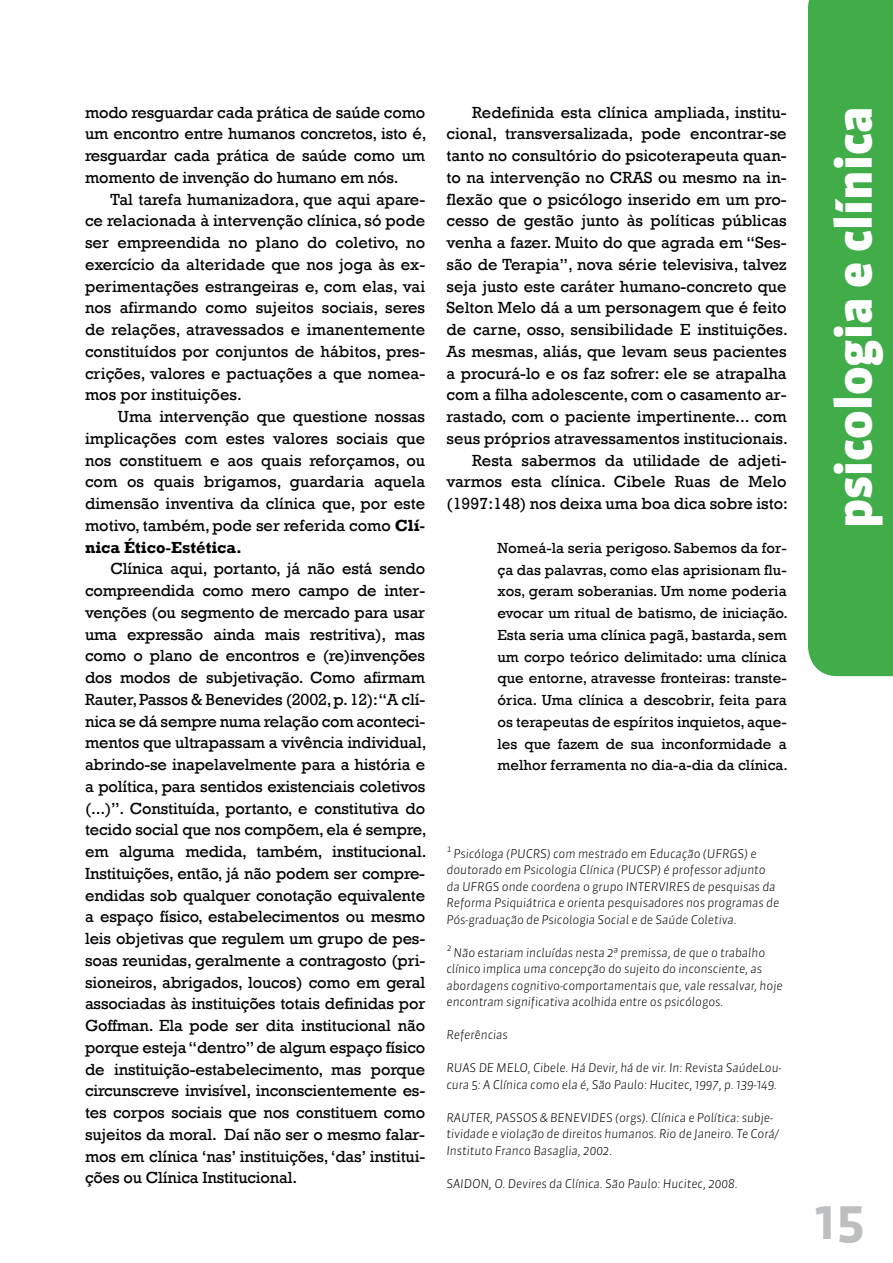
<style>
.page{position:relative;width:893px;height:1263px;background:#fff}
.page>*{position:absolute;margin:0;border:0;box-sizing:border-box;transform-origin:0 0}
.t1{font:900 49.5px "Sanuk";color:#fff}
.t2{font:700 49.5px "Sanuk";color:#bcbec0}
.t3{font:16.5px/21.8px "Rockwell";color:#000;text-align:justify}
.t4{font:15px/21.8px "Rockwell";color:#000;text-align:justify}
.t5{font:italic 300 12px/16.5px "Sanuk";letter-spacing:-.01em;color:#000}
.s1{font-weight:700}
</style>
<div class="page">
<div style="left:808px;top:0;width:85px;height:676px;background:#41ad49"></div>
<p class="t3" style="left:85px;top:102px;width:343px">modo resguardar cada prática de saúde como um encontro entre humanos concretos, isto é, resguardar cada prática de saúde como um momento de invenção do humano em nós.</p>
<p class="t3" style="left:85px;top:189px;width:342px;text-indent:26px">Tal tarefa humanizadora, que aqui apare&shy;ce relacionada à intervenção clínica, só pode ser empreendida no plano do coletivo, no exercício da alteridade que nos joga às ex&shy;perimentações estrangeiras e, com elas, vai nos afirmando como sujeitos sociais, seres de relações, atravessados e imanentemente constituídos por conjuntos de hábitos, pres&shy;crições, valores e pactuações a que nomea&shy;mos por instituições.</p>
<p class="t3" style="left:85px;top:406px;width:342px;text-indent:33px">Uma intervenção que questione nossas implicações com estes valores sociais que nos constituem e aos quais reforçamos, ou com os quais brigamos, guardaria aquela dimensão inventiva da clínica que, por este motivo, também, pode ser referida como <span class="s1">Clí&shy;nica Ético-Estética.</span></p>
<p class="t3" style="left:85px;top:558px;width:343px;text-indent:26px">Clínica aqui, portanto, já não está sendo compreendida como mero campo de inter&shy;venções (ou segmento de mercado para usar uma expressão ainda mais restritiva), mas como o plano de encontros e (re)invenções dos modos de subjetivação. Como afirmam Rauter, Passos &amp; Benevides (2002, p. 12): “A clí&shy;nica se dá sempre numa relação com aconteci&shy;mentos que ultrapassam a vivência individual, abrindo-se inapelavelmente para a história e a política, para sentidos existenciais coletivos (...)”. Constituída, portanto, e constitutiva do tecido social que nos compõem, ela é sempre, em alguma medida, também, institucional.<br>Instituições, então, já não podem ser compre&shy;endidas sob qualquer conotação equivalente a espaço físico, estabelecimentos ou mesmo leis objetivas que regulem um grupo de pes&shy;soas reunidas, geralmente a contragosto (pri&shy;sioneiros, abrigados, loucos) como em geral associadas às instituições totais definidas por Goffman. Ela pode ser dita institucional não porque esteja “dentro” de algum espaço físico de instituição-estabelecimento, mas porque circunscreve invisível, inconscientemente es&shy;tes corpos sociais que nos constituem como sujeitos da moral. Daí não ser o mesmo falar&shy;mos em clínica ‘nas’ instituições, ‘das’ institui&shy;ções ou Clínica Institucional.</p>
<p class="t3" style="left:446px;top:101px;width:343px;text-align:right">Redefinida esta clínica ampliada, institu&shy;cional, transversalizada, pode encontrar-se tanto no consultório do psicoterapeuta quan&shy;to na intervenção no CRAS ou mesmo na in&shy;flexão que o psicólogo inserido em um pro&shy;cesso de gestão junto às políticas públicas venha a fazer. Muito do que agrada em “Ses&shy;são de Terapia”, nova série televisiva, talvez seja justo este caráter humano-concreto que Selton Melo dá a um personagem que é feito de carne, osso, sensibilidade E instituições.<br>As mesmas, aliás, que levam seus pacientes a procurá-lo e os faz sofrer: ele se atrapalha com a filha adolescente, com o casamento ar&shy;rastado, com o paciente impertinente... com seus próprios atravessamentos institucionais.<br>Resta sabermos da utilidade de adjeti&shy;varmos esta clínica. Cibele Ruas de Melo (1997:148) nos deixa uma boa dica sobre isto:</p>
<p class="t4" style="left:497px;top:537px;width:292px">Nomeá-la seria perigoso. Sabemos da for&shy;ça das palavras, como elas aprisionam flu&shy;xos, geram soberanias. Um nome poderia evocar um ritual de batismo, de iniciação.<br>Esta seria uma clínica pagã, bastarda, sem um corpo teórico delimitado: uma clínica que entorne, atravesse fronteiras: transte&shy;órica. Uma clínica a descobrir, feita para os terapeutas de espíritos inquietos, aque&shy;les que fazem de sua inconformidade a melhor ferramenta no dia-a-dia da clínica.</p>
<p class="t5" style="left:446px;top:845px;width:334px">¹ Psicóloga (PUCRS) com mestrado em Educação (UFRGS) e doutorado em Psicologia Clínica (PUCSP) é professor adjunto da UFRGS onde coordena o grupo INTERVIRES de pesquisas da Reforma Psiquiátrica e orienta pesquisadores nos programas de Pós-graduação de Psicologia Social e de Saúde Coletiva.</p>
<p class="t5" style="left:446px;top:944px;width:338px">² Não estariam incluídas nesta 2ª premissa, de que o trabalho clínico implica uma concepção do sujeito do inconsciente, as abordagens cognitivo-comportamentais que, vale ressalvar, hoje encontram significativa acolhida entre os psicólogos.</p>
<p class="t5" style="left:446px;top:1027px;width:63px">Referências</p>
<p class="t5" style="left:446px;top:1060px;width:337px">RUAS DE MELO, Cibele. Há Devir, há de vir. In: Revista SaúdeLou&shy;cura 5: A Clínica como ela é, São Paulo: Hucitec, 1997, p. 139-149.</p>
<p class="t5" style="left:446px;top:1109px;width:333px">RAUTER, PASSOS &amp; BENEVIDES (orgs). Clínica e Política: subje&shy;tividade e violação de direitos humanos. Rio de Janeiro. Te Corá/<br>Instituto Franco Basaglia, 2002.</p>
<p class="t5" style="left:446px;top:1175px;width:293px">SAIDON, O. Devires da Clínica. São Paulo: Hucitec, 2008.</p>
<h1 class="t1" style="left:823px;top:528px;width:423px;rotate:-90deg">psicologia e clínica</h1>
<h1 class="t2" style="left:814px;top:1190px;width:53px">15</h1>
</div>
